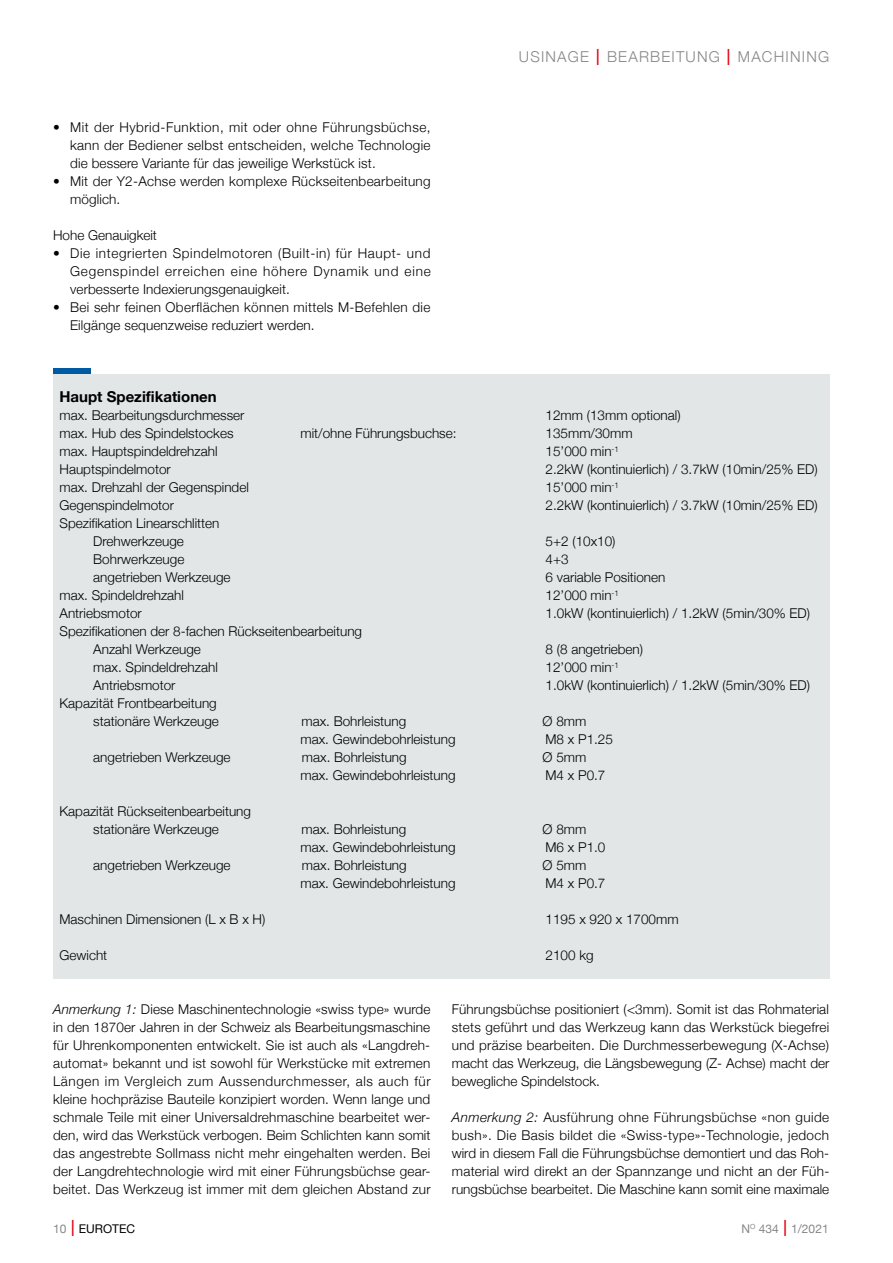
<style>
.page{position:relative;width:893px;height:1263px;background:#fff}
.page>*{position:absolute;margin:0;border:0;box-sizing:border-box;transform-origin:0 0}
.t1{font:300 15px "Helvetica Neue";letter-spacing:.08em;color:#878787}
.t2{font:700 15px "Helvetica Neue";color:#000}
.t3{font:300 13.5px/18px "Helvetica Neue";color:#000;text-align:justify}
.t4{font:300 13.5px/18px "Helvetica Neue";letter-spacing:.025em;color:#000}
.t5{font:300 13.5px/18px "Helvetica Neue";letter-spacing:.02em;color:#000}
.t6{font:12px "Helvetica Neue";color:#878787}
.t7{font:12px "Helvetica Neue";color:#000}
.s1{font-stretch:condensed;font-size:22.5px;color:#e30613}
.s2{font-style:italic}
.s3{color:#878787}
.s4{font-weight:300;font-stretch:condensed;font-size:22.5px;color:#e30613}
</style>
<div class="page">
<div style="left:53px;top:374px;width:776px;height:604px;background:#e2e6e7"></div>
<div style="left:53px;top:369px;width:38px;height:5px;background:#0059a3"></div>
<p class="t3" style="left:70px;top:118px;width:362px;text-indent:-17px">• Mit der Hybrid-Funktion, mit oder ohne Führungsbüchse, kann der Bediener selbst entscheiden, welche Technologie die bessere Variante für das jeweilige Werkstück ist.</p>
<p class="t5" style="left:70px;top:172px;width:362px;text-indent:-17px">• Mit der Y2-Achse werden komplexe Rückseitenbearbeitung möglich.</p>
<p class="t3" style="left:53px;top:225px;width:105px">Hohe Genauigkeit</p>
<p class="t3" style="left:70px;top:243px;width:362px;text-indent:-17px">• Die integrierten Spindelmotoren (Built-in) für Haupt- und Gegenspindel erreichen eine höhere Dynamik und eine verbesserte Indexierungsgenauigkeit.</p>
<p class="t4" style="left:70px;top:297px;width:362px;text-indent:-17px">• Bei sehr feinen Oberflächen können mittels M-Befehlen die<br>Eilgänge sequenzweise reduziert werden.</p>
<p class="t1" style="left:519px;top:44px;width:312px">USINAGE <span class="s1">I</span> BEARBEITUNG <span class="s1">I</span> MACHINING</p>
<p class="t2" style="left:60px;top:385px;width:159px">Haupt Spezifikationen</p>
<p class="t3" style="left:60px;top:405px;width:187px">max. Bearbeitungsdurchmesser</p>
<p class="t3" style="left:546px;top:405px;width:137px">12mm (13mm optional)</p>
<p class="t3" style="left:60px;top:423px;width:176px">max. Hub des Spindelstockes</p>
<p class="t3" style="left:300px;top:423px;width:158px">mit/ohne Führungsbuchse:</p>
<p class="t3" style="left:546px;top:423px;width:89px">135mm/30mm</p>
<p class="t3" style="left:60px;top:441px;width:160px">max. Hauptspindeldrehzahl</p>
<p class="t3" style="left:546px;top:441px;width:75px">15’000 min<sup>-1</sup></p>
<p class="t3" style="left:60px;top:459px;width:113px">Hauptspindelmotor</p>
<p class="t3" style="left:546px;top:459px;width:274px">2.2kW (kontinuierlich) / 3.7kW (10min/25% ED)</p>
<p class="t3" style="left:60px;top:477px;width:191px">max. Drehzahl der Gegenspindel</p>
<p class="t3" style="left:546px;top:477px;width:75px">15’000 min<sup>-1</sup></p>
<p class="t3" style="left:60px;top:495px;width:116px">Gegenspindelmotor</p>
<p class="t3" style="left:546px;top:495px;width:274px">2.2kW (kontinuierlich) / 3.7kW (10min/25% ED)</p>
<p class="t3" style="left:60px;top:513px;width:162px;text-align:center">Spezifikation Linearschlitten<br>Drehwerkzeuge</p>
<p class="t3" style="left:546px;top:531px;width:71px">5+2 (10x10)</p>
<p class="t3" style="left:93px;top:549px;width:93px">Bohrwerkzeuge</p>
<p class="t3" style="left:546px;top:549px;width:25px">4+3</p>
<p class="t3" style="left:93px;top:567px;width:139px">angetrieben Werkzeuge</p>
<p class="t3" style="left:546px;top:567px;width:121px">6 variable Positionen</p>
<p class="t3" style="left:60px;top:585px;width:126px">max. Spindeldrehzahl</p>
<p class="t3" style="left:546px;top:585px;width:75px">12’000 min<sup>-1</sup></p>
<p class="t3" style="left:60px;top:603px;width:84px">Antriebsmotor</p>
<p class="t3" style="left:546px;top:603px;width:266px">1.0kW (kontinuierlich) / 1.2kW (5min/30% ED)</p>
<p class="t3" style="left:93px;top:621px;width:270px;text-indent:-34px">Spezifikationen der 8-fachen Rückseitenbearbeitung<br>Anzahl Werkzeuge</p>
<p class="t3" style="left:546px;top:639px;width:99px">8 (8 angetrieben)</p>
<p class="t3" style="left:93px;top:657px;width:126px">max. Spindeldrehzahl</p>
<p class="t3" style="left:546px;top:657px;width:75px">12’000 min<sup>-1</sup></p>
<p class="t3" style="left:93px;top:675px;width:84px">Antriebsmotor</p>
<p class="t3" style="left:546px;top:675px;width:266px">1.0kW (kontinuierlich) / 1.2kW (5min/30% ED)</p>
<p class="t3" style="left:60px;top:693px;width:161px;text-align:right">Kapazität Frontbearbeitung stationäre Werkzeuge</p>
<p class="t3" style="left:301px;top:711px;width:106px">max. Bohrleistung</p>
<p class="t3" style="left:543px;top:711px;width:45px">Ø 8mm</p>
<p class="t3" style="left:300px;top:729px;width:157px">max. Gewindebohrleistung</p>
<p class="t3" style="left:546px;top:729px;width:69px">M8 x P1.25</p>
<p class="t3" style="left:93px;top:747px;width:139px">angetrieben Werkzeuge</p>
<p class="t3" style="left:302px;top:747px;width:106px">max. Bohrleistung</p>
<p class="t3" style="left:543px;top:747px;width:45px">Ø 5mm</p>
<p class="t3" style="left:300px;top:765px;width:157px">max. Gewindebohrleistung</p>
<p class="t3" style="left:546px;top:765px;width:61px">M4 x P0.7</p>
<p class="t3" style="left:60px;top:801px;width:193px;text-align:center">Kapazität Rückseitenbearbeitung stationäre Werkzeuge</p>
<p class="t3" style="left:301px;top:819px;width:106px">max. Bohrleistung</p>
<p class="t3" style="left:543px;top:819px;width:45px">Ø 8mm</p>
<p class="t3" style="left:300px;top:837px;width:157px">max. Gewindebohrleistung</p>
<p class="t3" style="left:546px;top:837px;width:61px">M6 x P1.0</p>
<p class="t3" style="left:93px;top:855px;width:139px">angetrieben Werkzeuge</p>
<p class="t3" style="left:302px;top:855px;width:106px">max. Bohrleistung</p>
<p class="t3" style="left:543px;top:855px;width:45px">Ø 5mm</p>
<p class="t3" style="left:300px;top:873px;width:157px">max. Gewindebohrleistung</p>
<p class="t3" style="left:546px;top:873px;width:61px">M4 x P0.7</p>
<p class="t3" style="left:60px;top:909px;width:207px">Maschinen Dimensionen (L x B x H)</p>
<p class="t3" style="left:546px;top:909px;width:135px">1195 x 920 x 1700mm</p>
<p class="t3" style="left:60px;top:945px;width:49px">Gewicht</p>
<p class="t3" style="left:546px;top:945px;width:50px">2100 kg</p>
<p class="t3" style="left:53px;top:999px;width:379px"><span class="s2">Anmerkung 1:</span> Diese Maschinentechnologie «swiss type» wurde in den 1870er Jahren in der Schweiz als Bearbeitungsmaschine für Uhrenkomponenten entwickelt. Sie ist auch als «Langdreh&shy;automat» bekannt und ist sowohl für Werkstücke mit extremen Längen im Vergleich zum Aussendurchmesser, als auch für kleine hochpräzise Bauteile konzipiert worden. Wenn lange und schmale Teile mit einer Universaldrehmaschine bearbeitet wer&shy;den, wird das Werkstück verbogen. Beim Schlichten kann somit das angestrebte Sollmass nicht mehr eingehalten werden. Bei der Langdrehtechnologie wird mit einer Führungsbüchse gear&shy;beitet. Das Werkzeug ist immer mit dem gleichen Abstand zur</p>
<p class="t3" style="left:452px;top:999px;width:379px">Führungsbüchse positioniert (&lt;3mm). Somit ist das Rohmaterial stets geführt und das Werkzeug kann das Werkstück biegefrei und präzise bearbeiten. Die Durchmesserbewegung (X-Achse) macht das Werkzeug, die Längsbewegung (Z- Achse) macht der bewegliche Spindelstock.</p>
<p class="t3" style="left:452px;top:1107px;width:379px"><span class="s2">Anmerkung 2:</span> Ausführung ohne Führungsbüchse «non guide bush». Die Basis bildet die «Swiss-type»-Technologie, jedoch wird in diesem Fall die Führungsbüchse demontiert und das Roh&shy;material wird direkt an der Spannzange und nicht an der Füh&shy;rungsbüchse bearbeitet. Die Maschine kann somit eine maximale</p>
<p class="t7" style="left:53px;top:1220px;width:84px"><span class="s3">10</span> <span class="s4">I</span> EUROTEC</p>
<p class="t6" style="left:741px;top:1220px;width:89px">N<sup>O</sup> 434 <span class="s4">I</span> 1/2021</p>
</div>
